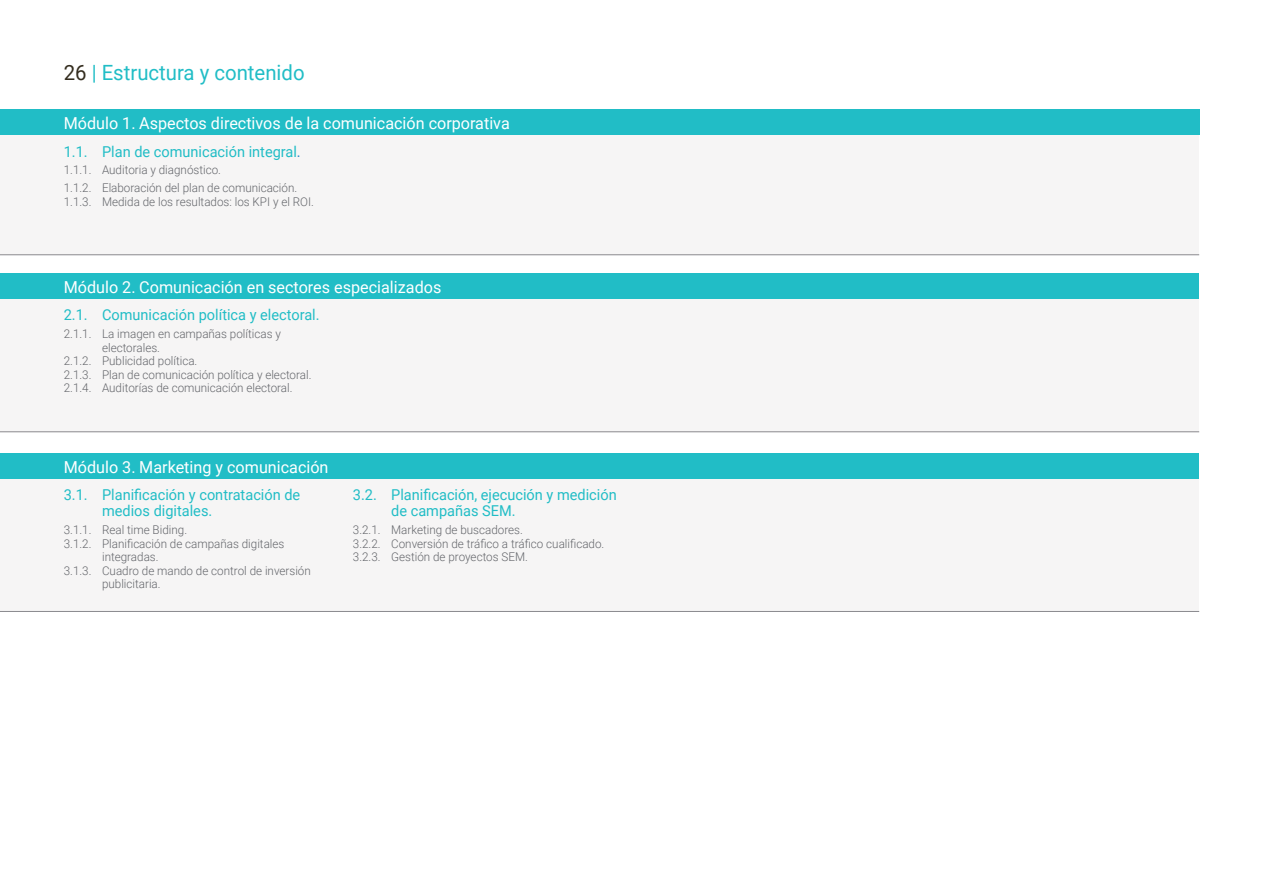
<style>
.page{position:relative;width:1263px;height:893px;background:#fff}
.page>*{position:absolute;margin:0;border:0;box-sizing:border-box;transform-origin:0 0}
.Sección___Pag{font:21px "Roboto";color:#21bdc6}
.Nombre_módulo{font:16.5px "Roboto";color:#fff}
.Tema{font:15px/16.5px "Roboto";color:#21bdc6}
.Temario{font:300 12px/13.5px "Roboto";color:#63656a}
.Tema-2{font:300 12px "Roboto";color:#63656a}
.s1{color:#342d1f}
.s2{color:#2589c9}
</style>
<div class="page">
<div style="left:0;top:299px;width:1199px;height:133px;background:#f6f5f5"></div>
<div style="left:0;top:478px;width:1199px;height:134px;background:#f6f5f5"></div>
<div style="left:0;top:135px;width:1199px;height:120px;background:#f6f5f5"></div>
<div style="left:0;top:110px;width:1199px;height:25px;background:#21bdc6"></div>
<hr style="left:0;top:255px;width:1199px;height:1px;background:#8a8a8e">
<div style="left:0;top:273px;width:1198px;height:26px;background:#21bdc6"></div>
<div style="left:0;top:453px;width:1198px;height:25px;background:#21bdc6"></div>
<hr style="left:0;top:432px;width:1199px;height:1px;background:#8a8a8e">
<hr style="left:0;top:611px;width:1199px;height:1px;background:#8a8a8e">
<p class="Sección___Pag" style="left:64px;top:57px;width:242px"><span class="s1">26</span> | Estructura y contenido</p>
<p class="Nombre_módulo" style="left:64px;top:112px;width:447px">Módulo 1. Aspectos directivos de la comunicación corporativa</p>
<p class="Tema" style="left:64px;top:143px;width:238px">1.1. Plan de comunicación integral<span class="s2">.</span></p>
<p class="Tema-2" style="left:64px;top:162px;width:159px">1.1.1. Auditoria y diagnóstico.</p>
<p class="Temario" style="left:64px;top:181px;width:235px">1.1.2. Elaboración del plan de comunicación.</p>
<p class="Temario" style="left:64px;top:194px;width:252px">1.1.3. Medida de los resultados: los KPI y el ROI.</p>
<p class="Nombre_módulo" style="left:64px;top:276px;width:379px">Módulo 2. Comunicación en sectores especializados</p>
<p class="Tema" style="left:64px;top:306px;width:257px">2.1. Comunicación política y electoral.</p>
<p class="Temario" style="left:102px;top:327px;width:180px;text-indent:-38px">2.1.1. La imagen en campañas políticas y electorales.</p>
<p class="Temario" style="left:64px;top:354px;width:135px">2.1.2. Publicidad política.</p>
<p class="Temario" style="left:64px;top:367px;width:249px">2.1.3. Plan de comunicación política y electoral.</p>
<p class="Temario" style="left:64px;top:381px;width:230px">2.1.4. Auditorías de comunicación electoral.</p>
<p class="Nombre_módulo" style="left:64px;top:455px;width:266px">Módulo 3. Marketing y comunicación</p>
<p class="Tema" style="left:102px;top:486px;width:200px;text-indent:-38px">3.1. Planificación y contratación de medios digitales.</p>
<p class="Temario" style="left:64px;top:523px;width:125px">3.1.1. Real time Biding.</p>
<p class="Temario" style="left:102px;top:536px;width:184px;text-indent:-38px">3.1.2. Planificación de campañas digitales integradas.</p>
<p class="Temario" style="left:102px;top:563px;width:210px;text-indent:-38px">3.1.3. Cuadro de mando de control de inversión publicitaria.</p>
<p class="Tema" style="left:391px;top:486px;width:227px;text-indent:-38px">3.2. Planificación, ejecución y medición de campañas SEM.</p>
<p class="Temario" style="left:353px;top:523px;width:171px">3.2.1. Marketing de buscadores.</p>
<p class="Temario" style="left:353px;top:536px;width:253px">3.2.2. Conversión de tráfico a tráfico cualificado.</p>
<p class="Temario" style="left:353px;top:550px;width:176px">3.2.3. Gestión de proyectos SEM.</p>
</div>
